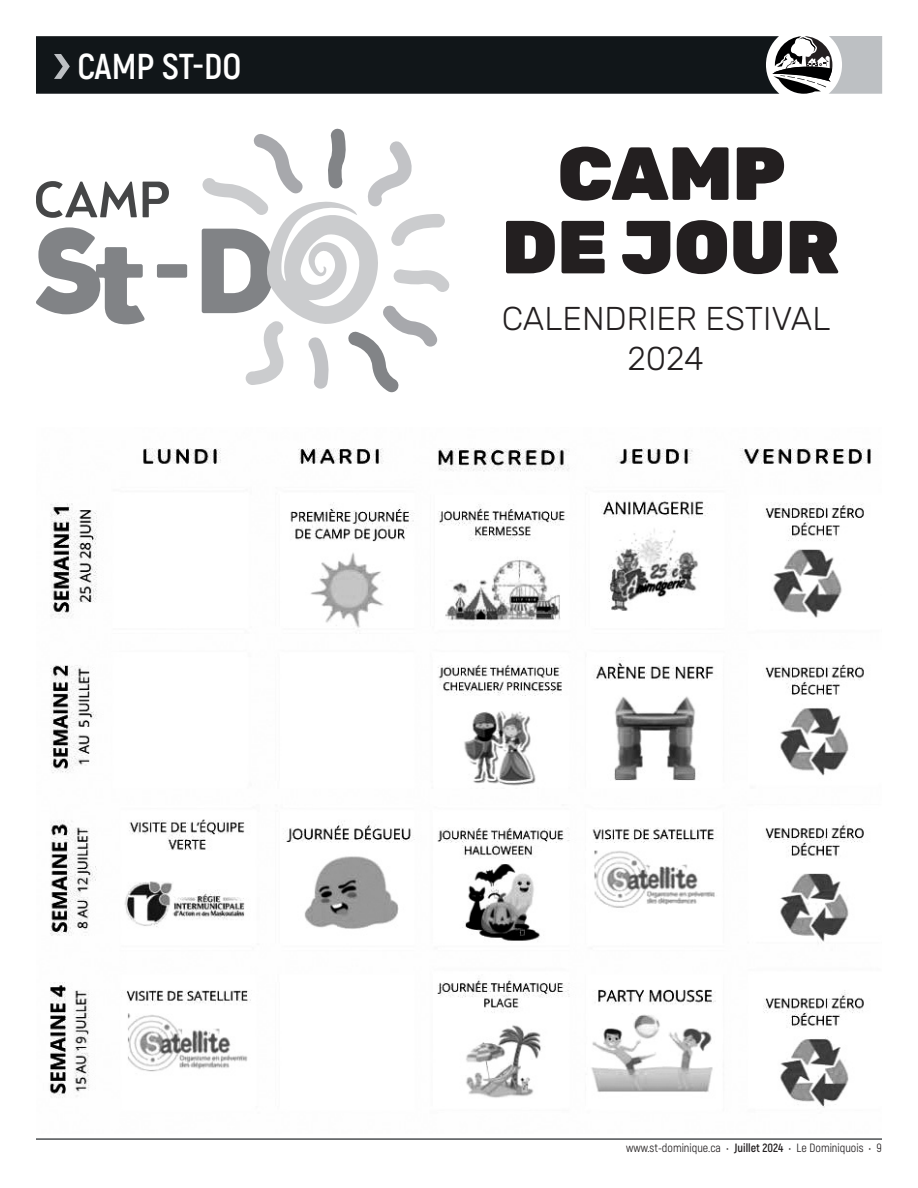
<style>
.page{position:relative;width:918px;height:1188px;background:#fff}
.page>*{position:absolute;margin:0;border:0;box-sizing:border-box;transform-origin:0 0}
.t1{font:900 75px/73.5px "Rubik";color:#231f20;text-align:center}
.t2{font:700 36px "Akrobat";color:#fff}
.t3{font:300 33px/39.6px "Rubik";color:#231f20;text-align:center}
.t4{font:12px "Akrobat";color:#231f20}
.s1{font-weight:700}
</style>
<div class="page">
<hr style="left:36px;top:1139px;width:846px;height:1px;background:#111619">
<svg style="left:36px;top:36px;width:846px;height:58px"></svg>
<img style="left:50px;top:448px;width:822px;height:660px">
<svg style="left:36px;top:227px;width:109px;height:97px"></svg>
<svg style="left:157px;top:264px;width:30px;height:14px"></svg>
<svg style="left:36px;top:181px;width:101px;height:37px"></svg>
<svg style="left:143px;top:182px;width:26px;height:35px"></svg>
<svg style="left:202px;top:128px;width:248px;height:264px"></svg>
<p class="t2" style="left:78px;top:44px;width:165px">CAMP ST-DO</p>
<p class="t1" style="left:502px;top:139px;width:339px">CAMP<br>DE JOUR</p>
<p class="t3" style="left:502px;top:300px;width:330px">CALENDRIER ESTIVAL<br>2024</p>
<p class="t4" style="left:626px;top:1141px;width:257px">www.st-dominique.ca • <span class="s1">Juillet 2024</span> • Le Dominiquois • 9</p>
</div>
